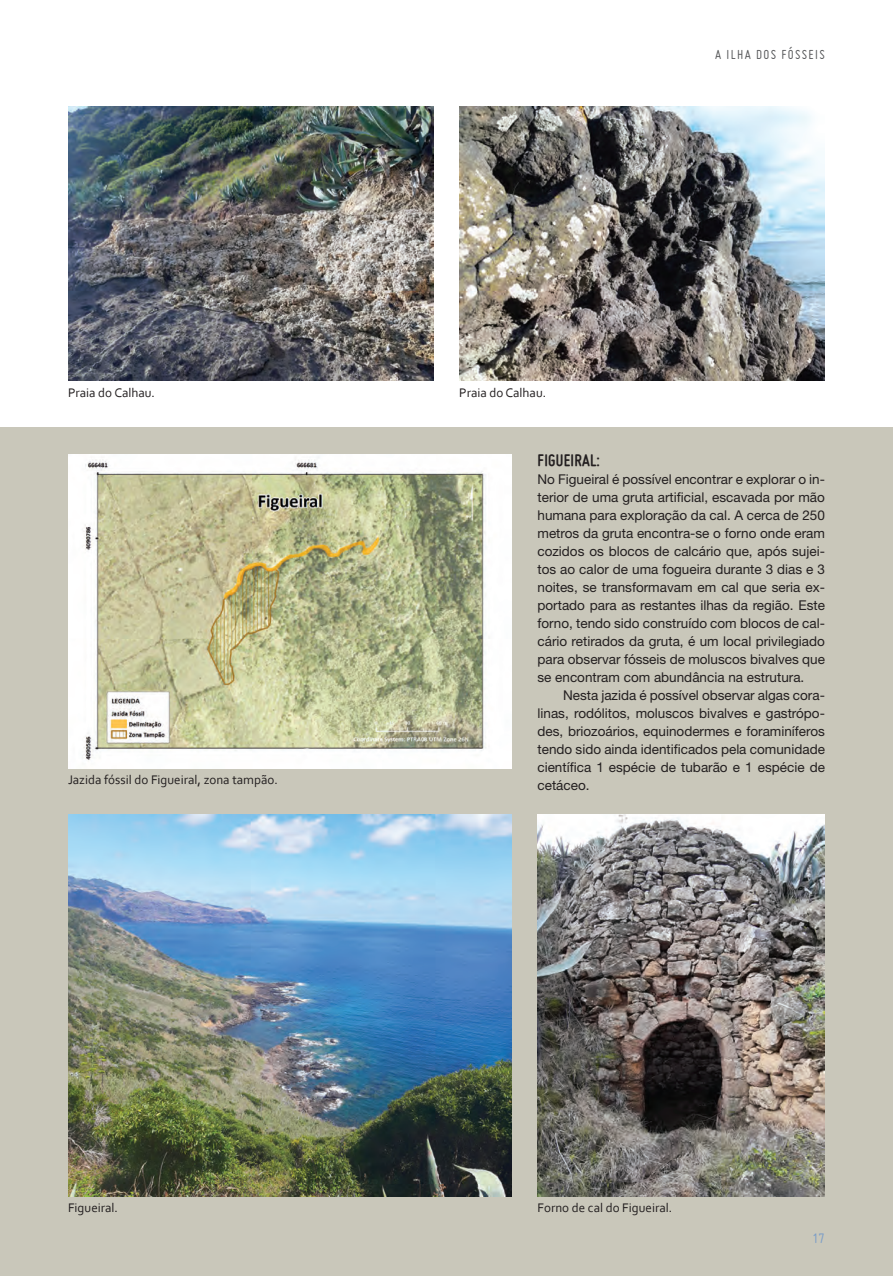
<style>
.page{position:relative;width:893px;height:1276px;background:#fff}
.page>*{position:absolute;margin:0;border:0;box-sizing:border-box;transform-origin:0 0}
.txt{font:700 18px "Miso";letter-spacing:.015em;color:#231f20}
.t1{font:15px "Miso";color:#7b9dc7}
.t2{font:14.25px "Miso";letter-spacing:.095em;color:#57585a}
.txt-reg{font:13.5px/18px "Helvetica Neue LT Std";color:#231f20;text-align:justify}
.txt-pr{font:13.5px/18px "Helvetica Neue LT Std";color:#231f20;text-align:justify}
.legenda-neto{font:13.05px "Corbel";color:#231f20}
</style>
<div class="page">
<div style="left:0;top:427px;width:893px;height:849px;background:#c9c7ba"></div>
<img style="left:68px;top:106px;width:366px;height:275px">
<img style="left:459px;top:106px;width:366px;height:275px">
<img style="left:68px;top:454px;width:444px;height:314px">
<img style="left:537px;top:814px;width:288px;height:382px">
<img style="left:68px;top:814px;width:444px;height:382px">
<p class="legenda-neto" style="left:68px;top:385px;width:88px">Praia do Calhau.</p>
<p class="legenda-neto" style="left:459px;top:385px;width:88px">Praia do Calhau.</p>
<p class="t2" style="left:715px;top:46px;width:111px">A ILHA DOS FÓSSEIS</p>
<p class="legenda-neto" style="left:68px;top:771px;width:211px">Jazida fóssil do Figueiral, zona tampão.</p>
<p class="txt" style="left:538px;top:450px;width:64px">FIGUEIRAL:</p>
<p class="txt-reg" style="left:537px;top:470px;width:289px">No Figueiral é possível encontrar e explorar o in&shy;terior de uma gruta artificial, escavada por mão humana para exploração da cal. A cerca de 250 metros da gruta encontra-se o forno onde eram cozidos os blocos de calcário que, após sujei&shy;tos ao calor de uma fogueira durante 3 dias e 3 noites, se transformavam em cal que seria ex&shy;portado para as restantes ilhas da região. Este forno, tendo sido construído com blocos de cal&shy;cário retirados da gruta, é um local privilegiado para observar fósseis de moluscos bivalves que se encontram com abundância na estrutura.</p>
<p class="txt-pr" style="left:537px;top:686px;width:289px;text-indent:26px">Nesta jazida é possível observar algas cora&shy;linas, rodólitos, moluscos bivalves e gastrópo&shy;des, briozoários, equinodermes e foraminíferos tendo sido ainda identificados pela comunidade científica 1 espécie de tubarão e 1 espécie de cetáceo.</p>
<p class="legenda-neto" style="left:68px;top:1199px;width:52px">Figueiral.</p>
<p class="legenda-neto" style="left:537px;top:1199px;width:136px">Forno de cal do Figueiral.</p>
<p class="t1" style="left:812px;top:1230px;width:14px">17</p>
</div>
